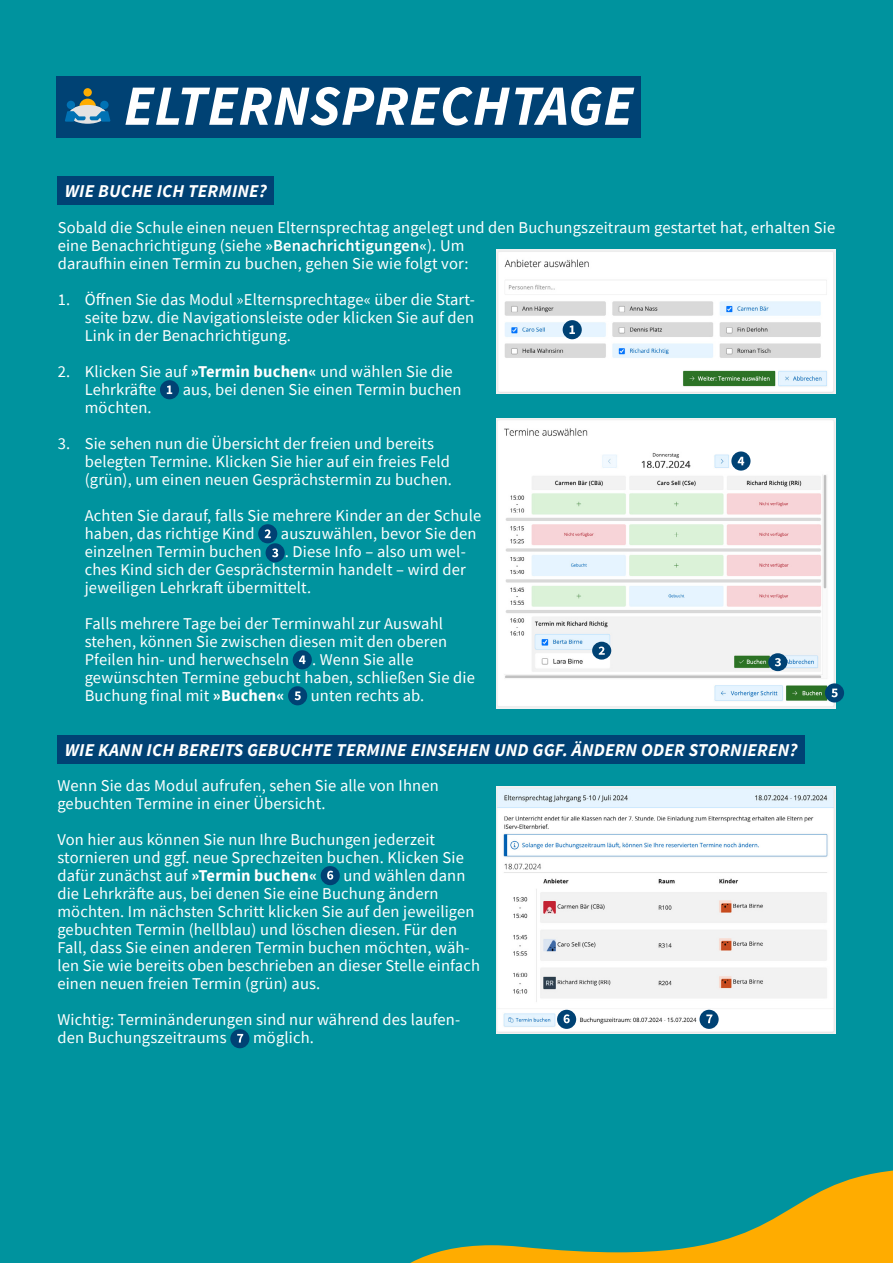
<style>
.page{position:relative;width:893px;height:1263px;background:#00939e}
.page>*{position:absolute;margin:0;border:0;box-sizing:border-box;transform-origin:0 0}
.t1{font:italic 700 57px "Source Sans Pro";letter-spacing:.01em;color:#fff}
.t2{font:italic 700 18px "Source Sans Pro";letter-spacing:.01em;color:#fff}
.t3{font:16.5px/18px "Source Sans Pro";letter-spacing:.01em;color:#fff}
.s1{font-weight:600}
.s2{font-weight:700}
</style>
<div class="page">
<svg style="left:410px;top:1170px;width:483px;height:93px"></svg>
<div style="left:56px;top:76px;width:585px;height:62px;background:#004274"></div>
<div style="left:83px;top:88px;width:9px;height:9px;background:#ffad00;border-radius:50%"></div>
<svg style="left:69px;top:105px;width:37px;height:19px"></svg>
<svg style="left:65px;top:99px;width:46px;height:23px"></svg>
<div style="left:67px;top:101px;width:8px;height:8px;background:#0072b4;border-radius:50%"></div>
<div style="left:100px;top:101px;width:9px;height:8px;background:#0072b4;border-radius:50%"></div>
<div style="left:57px;top:176px;width:217px;height:29px;background:#004274"></div>
<div style="left:160px;top:380px;width:19px;height:19px;background:#004274;border-radius:50%"></div>
<svg style="left:167px;top:385px;width:5px;height:9px"></svg>
<div style="left:258px;top:524px;width:19px;height:19px;background:#004274;border-radius:50%"></div>
<svg style="left:265px;top:529px;width:6px;height:9px"></svg>
<div style="left:266px;top:543px;width:19px;height:19px;background:#004274;border-radius:50%"></div>
<svg style="left:272px;top:548px;width:6px;height:9px"></svg>
<div style="left:293px;top:650px;width:19px;height:19px;background:#004274;border-radius:50%"></div>
<svg style="left:299px;top:655px;width:7px;height:9px"></svg>
<div style="left:288px;top:686px;width:19px;height:19px;background:#004274;border-radius:50%"></div>
<svg style="left:295px;top:691px;width:6px;height:9px"></svg>
<div style="left:57px;top:735px;width:748px;height:28px;background:#004274"></div>
<img style="left:496px;top:249px;width:340px;height:144px">
<div style="left:563px;top:320px;width:19px;height:19px;background:#004274;border-radius:50%"></div>
<svg style="left:569px;top:325px;width:6px;height:9px"></svg>
<img style="left:496px;top:419px;width:339px;height:289px">
<div style="left:592px;top:642px;width:19px;height:18px;background:#004274;border-radius:50%"></div>
<svg style="left:599px;top:646px;width:6px;height:9px"></svg>
<div style="left:768px;top:653px;width:19px;height:18px;background:#004274;border-radius:50%"></div>
<svg style="left:775px;top:658px;width:6px;height:8px"></svg>
<svg style="left:731px;top:451px;width:19px;height:20px"></svg>
<svg style="left:738px;top:457px;width:6px;height:8px"></svg>
<div style="left:825px;top:683px;width:19px;height:19px;background:#004274;border-radius:50%"></div>
<svg style="left:831px;top:688px;width:7px;height:9px"></svg>
<div style="left:321px;top:866px;width:19px;height:19px;background:#004274;border-radius:50%"></div>
<svg style="left:327px;top:871px;width:6px;height:8px"></svg>
<div style="left:230px;top:1029px;width:19px;height:19px;background:#004274;border-radius:50%"></div>
<svg style="left:237px;top:1034px;width:6px;height:8px"></svg>
<img style="left:496px;top:786px;width:340px;height:247px">
<div style="left:699px;top:1010px;width:20px;height:19px;background:#004274;border-radius:50%"></div>
<svg style="left:706px;top:1014px;width:6px;height:9px"></svg>
<div style="left:557px;top:1010px;width:19px;height:19px;background:#004274;border-radius:50%"></div>
<svg style="left:564px;top:1014px;width:6px;height:9px"></svg>
<h1 class="t1" style="left:124px;top:69px;width:511px">ELTERNSPRECHTAGE</h1>
<p class="t2" style="left:65px;top:179px;width:204px">WIE BUCHE ICH TERMINE?</p>
<p class="t3" style="left:58px;top:218px;width:779px">Sobald die Schule einen neuen Elternsprechtag angelegt und den Buchungszeitraum gestartet hat, erhalten Sie eine Benachrichtigung (siehe <span class="s1">»Benachrichtigungen«</span>). Um<br>daraufhin einen Termin zu buchen, gehen Sie wie folgt vor:</p>
<p class="t3" style="left:85px;top:290px;width:392px;text-align:justify;text-indent:-27px">1. Öffnen Sie das Modul »Elternsprechtage« über die Start&shy;seite bzw. die Navigationsleiste oder klicken Sie auf den Link in der Benachrichtigung.</p>
<p class="t3" style="left:85px;top:362px;width:370px;text-indent:-27px">2. Klicken Sie auf <span class="s2">»Termin buchen«</span> und wählen Sie die<br>Lehrkräfte</p>
<p class="t3" style="left:183px;top:380px;width:280px">aus, bei denen Sie einen Termin buchen</p>
<p class="t3" style="left:85px;top:398px;width:68px">möchten.</p>
<p class="t3" style="left:85px;top:434px;width:369px;text-indent:-27px">3. Sie sehen nun die Übersicht der freien und bereits belegten Termine. Klicken Sie hier auf ein freies Feld (grün), um einen neuen Gesprächstermin zu buchen.</p>
<p class="t3" style="left:85px;top:506px;width:398px">Achten Sie darauf, falls Sie mehrere Kinder an der Schule haben, das richtige Kind</p>
<p class="t3" style="left:281px;top:524px;width:197px">auszuwählen, bevor Sie den</p>
<p class="t3" style="left:85px;top:542px;width:383px;text-align:justify;text-indent:200px">. Diese Info – also um wel&shy;ches Kind sich der Gesprächstermin handelt – wird der jeweiligen Lehrkraft übermittelt.</p>
<p class="t3" style="left:85px;top:614px;width:364px">Falls mehrere Tage bei der Terminwahl zur Auswahl stehen, können Sie zwischen diesen mit den oberen<br>Pfeilen hin- und herwechseln</p>
<p class="t3" style="left:85px;top:542px;width:179px">einzelnen Termin buchen</p>
<p class="t3" style="left:85px;top:650px;width:392px;text-indent:227px">. Wenn Sie alle gewünschten Termine gebucht haben, schließen Sie die<br>Buchung final mit <span class="s2">»Buchen«</span></p>
<p class="t3" style="left:311px;top:686px;width:115px">unten rechts ab.</p>
<p class="t2" style="left:65px;top:738px;width:734px">WIE KANN ICH BEREITS GEBUCHTE TERMINE EINSEHEN UND GGF. ÄNDERN ODER STORNIEREN?</p>
<p class="t3" style="left:57px;top:776px;width:383px">Wenn Sie das Modul aufrufen, sehen Sie alle von Ihnen gebuchten Termine in einer Übersicht.</p>
<p class="t3" style="left:57px;top:830px;width:408px">Von hier aus können Sie nun Ihre Buchungen jederzeit stornieren und ggf. neue Sprechzeiten buchen. Klicken Sie dafür zunächst auf <span class="s2">»Termin buchen«</span></p>
<p class="t3" style="left:57px;top:866px;width:424px;text-indent:286px">und wählen dann die Lehrkräfte aus, bei denen Sie eine Buchung ändern möchten. Im nächsten Schritt klicken Sie auf den jeweiligen gebuchten Termin (hellblau) und löschen diesen. Für den Fall, dass Sie einen anderen Termin buchen möchten, wäh&shy;len Sie wie bereits oben beschrieben an dieser Stelle einfach einen neuen freien Termin (grün) aus.</p>
<p class="t3" style="left:57px;top:1010px;width:404px">Wichtig: Terminänderungen sind nur während des laufen&shy;den Buchungszeitraums</p>
<p class="t3" style="left:253px;top:1028px;width:62px">möglich.</p>
</div>
